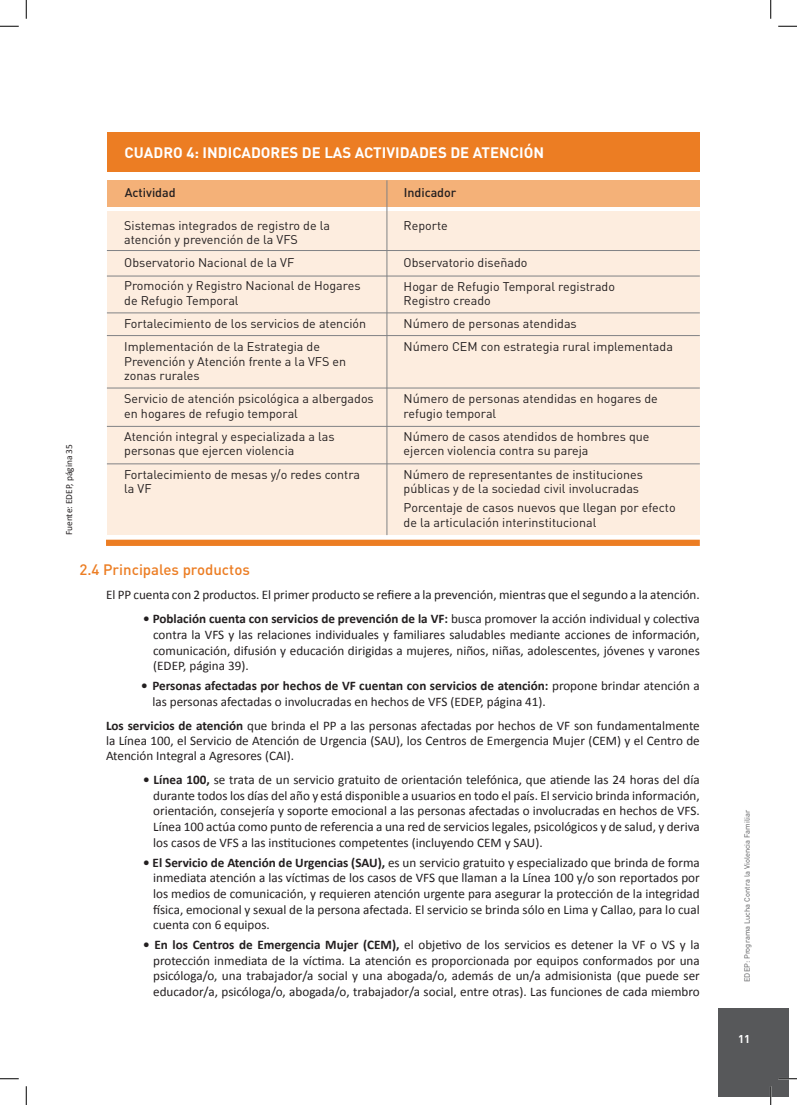
<style>
.page{position:relative;width:797px;height:1105px;background:#fff}
.page>*{position:absolute;margin:0;border:0;box-sizing:border-box;transform-origin:0 0}
.t1{font:700 15px "DIN Pro";color:#fff}
.t2{font:500 15px "DIN Pro";color:#ec7d23}
.t3{font:13.12px/15.6px "Calibri";color:#231f20;text-align:justify}
.t4{font:12.5px/14.4px "DIN Pro";color:#231f20}
.t5{font:500 12.5px "DIN Pro";color:#231f20}
.t6{font:700 11.25px "DIN Pro";color:#fff}
.t7{font:9.38px "Calibri";color:#231f20}
.t8{font:7.5px "DIN Pro";color:#57585a}
.s1{font-weight:700}
</style>
<div class="page">
<div style="left:717px;top:1008px;width:71px;height:88px;background:#57585a"></div>
<div style="left:107px;top:133px;width:592px;height:39px;background:#ec7d23"></div>
<div style="left:107px;top:180px;width:592px;height:27px;background:#f4b178"></div>
<div style="left:107px;top:211px;width:592px;height:324px;background:#fdeddf"></div>
<hr style="left:386px;top:180px;width:1px;height:355px;background:#808285">
<hr style="left:107px;top:250px;width:592px;height:1px;background:#808285">
<hr style="left:107px;top:276px;width:592px;height:1px;background:#808285">
<hr style="left:107px;top:313px;width:592px;height:1px;background:#808285">
<hr style="left:107px;top:335px;width:592px;height:1px;background:#808285">
<hr style="left:107px;top:388px;width:592px;height:1px;background:#808285">
<hr style="left:107px;top:426px;width:592px;height:1px;background:#808285">
<hr style="left:107px;top:463px;width:592px;height:1px;background:#808285">
<div style="left:106px;top:540px;width:593px;height:6px;background:#ec7d23"></div>
<svg style="left:0;top:25px;width:19px;height:2px"></svg>
<svg style="left:778px;top:25px;width:19px;height:2px"></svg>
<svg style="left:0;top:1078px;width:19px;height:1px"></svg>
<svg style="left:779px;top:1078px;width:18px;height:1px"></svg>
<svg style="left:25px;top:0;width:2px;height:19px"></svg>
<svg style="left:25px;top:1086px;width:2px;height:19px"></svg>
<svg style="left:770px;top:0;width:1px;height:19px"></svg>
<svg style="left:770px;top:1087px;width:1px;height:18px"></svg>
<p class="t7" style="left:63px;top:535px;width:93px;rotate:-90deg">Fuente: EDEP, página 35</p>
<p class="t1" style="left:125px;top:142px;width:421px">CUADRO 4: INDICADORES DE LAS ACTIVIDADES DE ATENCIÓN</p>
<p class="t5" style="left:125px;top:184px;width:53px">Actividad</p>
<p class="t5" style="left:403px;top:184px;width:54px">Indicador</p>
<p class="t4" style="left:124px;top:217px;width:207px">Sistemas integrados de registro de la atención y prevención de la VFS</p>
<p class="t4" style="left:124px;top:251px;width:238px;line-height:23.2px">Observatorio Nacional de la VF<br>Promoción y Registro Nacional de Hogares</p>
<p class="t4" style="left:124px;top:288px;width:243px;line-height:23.2px">de Refugio Temporal<br>Fortalecimiento de los servicios de atención<br>Implementación de la Estrategia de</p>
<p class="t4" style="left:124px;top:353px;width:223px">Prevención y Atención frente a la VFS en zonas rurales</p>
<p class="t4" style="left:124px;top:391px;width:251px">Servicio de atención psicológica a albergados en hogares de refugio temporal</p>
<p class="t4" style="left:124px;top:429px;width:212px">Atención integral y especializada a las personas que ejercen violencia</p>
<p class="t4" style="left:124px;top:466px;width:237px">Fortalecimiento de mesas y/o redes contra la VF</p>
<p class="t4" style="left:403px;top:217px;width:46px">Reporte</p>
<p class="t4" style="left:403px;top:251px;width:213px;line-height:23.2px">Observatorio diseñado<br>Hogar de Refugio Temporal registrado</p>
<p class="t4" style="left:403px;top:288px;width:271px;line-height:23.2px">Registro creado<br>Número de personas atendidas<br>Número CEM con estrategia rural implementada</p>
<p class="t4" style="left:403px;top:391px;width:256px">Número de personas atendidas en hogares de refugio temporal</p>
<p class="t4" style="left:403px;top:429px;width:247px">Número de casos atendidos de hombres que ejercen violencia contra su pareja</p>
<p class="t4" style="left:403px;top:466px;width:241px">Número de representantes de instituciones públicas y de la sociedad civil involucradas</p>
<p class="t4" style="left:403px;top:500px;width:273px">Porcentaje de casos nuevos que llegan por efecto de la articulación interinstitucional</p>
<p class="t2" style="left:79px;top:559px;width:172px">2.4 Principales productos</p>
<p class="t3" style="left:106px;top:586px;width:595px">El PP cuenta con 2 productos. El primer producto se refiere a la prevención, mientras que el segundo a la atención.</p>
<p class="t3" style="left:153px;top:610px;width:548px;text-indent:-10px"><span class="s1">• Población cuenta con servicios de prevención de la VF:</span> busca promover la acción individual y colectiva contra la VFS y las relaciones individuales y familiares saludables mediante acciones de información, comunicación, difusión y educación dirigidas a mujeres, niños, niñas, adolescentes, jóvenes y varones (EDEP, página 39).</p>
<p class="t3" style="left:152px;top:677px;width:549px;text-indent:-11px"><span class="s1">• Personas afectadas por hechos de VF cuentan con servicios de atención:</span> propone brindar atención a las personas afectadas o involucradas en hechos de VFS (EDEP, página 41).</p>
<p class="t3" style="left:106px;top:717px;width:595px;line-height:15px"><span class="s1">Los servicios de atención</span> que brinda el PP a las personas afectadas por hechos de VF son fundamentalmente la Línea 100, el Servicio de Atención de Urgencia (SAU), los Centros de Emergencia Mujer (CEM) y el Centro de Atención Integral a Agresores (CAI).</p>
<p class="t3" style="left:153px;top:771px;width:548px;text-indent:-10px"><span class="s1">• Línea 100,</span> se trata de un servicio gratuito de orientación telefónica, que atiende las 24 horas del día durante todos los días del año y está disponible a usuarios en todo el país. El servicio brinda información, orientación, consejería y soporte emocional a las personas afectadas o involucradas en hechos de VFS.<br>Línea 100 actúa como punto de referencia a una red de servicios legales, psicológicos y de salud, y deriva los casos de VFS a las instituciones competentes (incluyendo CEM y SAU).</p>
<p class="t3" style="left:153px;top:854px;width:548px;text-indent:-10px"><span class="s1">• El Servicio de Atención de Urgencias (SAU),</span> es un servicio gratuito y especializado que brinda de forma inmediata atención a las víctimas de los casos de VFS que llaman a la Línea 100 y/o son reportados por los medios de comunicación, y requieren atención urgente para asegurar la protección de la integridad física, emocional y sexual de la persona afectada. El servicio se brinda sólo en Lima y Callao, para lo cual cuenta con 6 equipos.</p>
<p class="t3" style="left:153px;top:936px;width:548px;text-indent:-10px"><span class="s1">• En los Centros de Emergencia Mujer (CEM),</span> el objetivo de los servicios es detener la VF o VS y la protección inmediata de la víctima. La atención es proporcionada por equipos conformados por una psicóloga/o, una trabajador/a social y una abogada/o, además de un/a admisionista (que puede ser educador/a, psicóloga/o, abogada/o, trabajador/a social, entre otras). Las funciones de cada miembro</p>
<p class="t8" style="left:742px;top:982px;width:173px;rotate:-90deg">EDEP: Programa Lucha Contra la Violencia Familiar</p>
<p class="t6" style="left:738px;top:1031px;width:14px">11</p>
</div>
